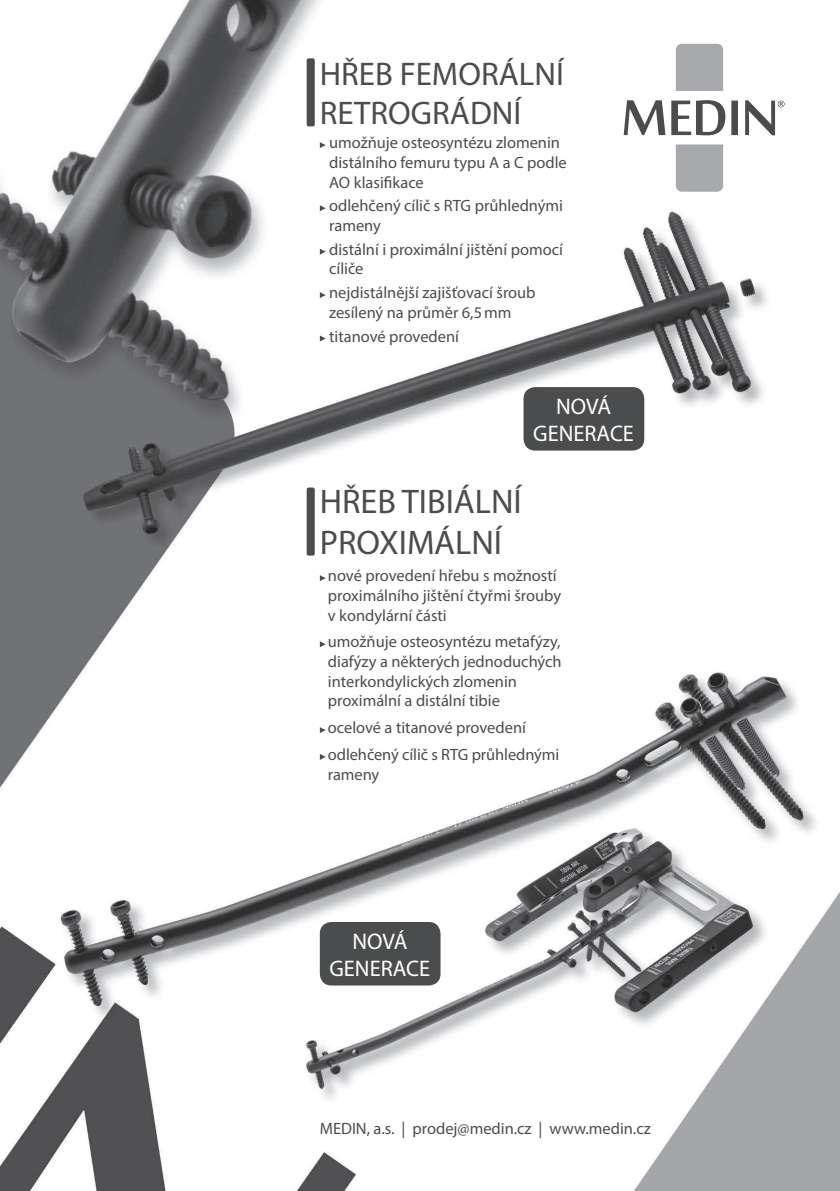
<style>
.page{position:relative;width:840px;height:1191px;background:#fff}
.page>*{position:absolute;margin:0;border:0;box-sizing:border-box;transform-origin:0 0}
.t1{font:34.2px/41px "Myriad Pro";color:#4b4c4d}
.t2{font:32.8px/39.4px "Myriad Pro";color:#4b4c4d}
.t3{font:22.6px/27.2px "Myriad Pro";color:#fff;text-align:center}
.t4{font:16.4px/19.6px "Myriad Pro";color:#4b4c4d}
</style>
<div class="page">
<img style="left:0;top:0;width:839px;height:1191px">
<div style="left:306px;top:58px;width:8px;height:68px;background:#4b4c4d;border-radius:2px"></div>
<svg style="left:319px;top:142px;width:6px;height:6px"></svg>
<svg style="left:319px;top:205px;width:6px;height:6px"></svg>
<svg style="left:319px;top:249px;width:6px;height:6px"></svg>
<svg style="left:319px;top:292px;width:6px;height:6px"></svg>
<svg style="left:319px;top:335px;width:6px;height:6px"></svg>
<div style="left:306px;top:487px;width:8px;height:68px;background:#4b4c4d;border-radius:2px"></div>
<div style="left:523px;top:387px;width:121px;height:63px;background:#4b4c4d;border-radius:12px"></div>
<div style="left:319px;top:922px;width:121px;height:63px;background:#4b4c4d;border-radius:12px"></div>
<svg style="left:319px;top:575px;width:6px;height:6px"></svg>
<svg style="left:319px;top:641px;width:6px;height:6px"></svg>
<svg style="left:319px;top:727px;width:6px;height:6px"></svg>
<svg style="left:319px;top:754px;width:6px;height:6px"></svg>
<div style="left:675px;top:44px;width:47px;height:47px;background:#a8a9ad"></div>
<div style="left:675px;top:144px;width:47px;height:48px;background:#a8a9ad"></div>
<svg style="left:623px;top:100px;width:161px;height:35px"></svg>
<h2 class="t2" style="left:319px;top:54px;width:245px">HŘEB FEMORÁLNÍ<br>RETROGRÁDNÍ</h2>
<p class="t4" style="left:329px;top:133px;width:239px">umožňuje osteosyntézu zlomenin distálního femuru typu A a C podle<br>AO klasifikace</p>
<p class="t4" style="left:329px;top:196px;width:235px">odlehčený cílič s RTG průhlednými rameny</p>
<p class="t4" style="left:329px;top:239px;width:235px">distální i proximální jištění pomocí cíliče</p>
<p class="t4" style="left:329px;top:282px;width:208px">nejdistálnější zajišťovací šroub zesílený na průměr 6,5 mm</p>
<p class="t4" style="left:329px;top:326px;width:131px">titanové provedení</p>
<h3 class="t3" style="left:533px;top:392px;width:102px">NOVÁ<br>GENERACE</h3>
<h1 class="t1" style="left:319px;top:481px;width:203px">HŘEB TIBIÁLNÍ<br>PROXIMÁLNÍ</h1>
<p class="t4" style="left:328px;top:565px;width:234px">nové provedení hřebu s možností proximálního jištění čtyřmi šrouby v kondylární části</p>
<p class="t4" style="left:328px;top:632px;width:235px">umožňuje osteosyntézu metafýzy, diafýzy a některých jednoduchých interkondylických zlomenin proximální a distální tibie</p>
<p class="t4" style="left:328px;top:714px;width:233px;line-height:26.8px">ocelové a titanové provedení odlehčený cílič s RTG průhlednými</p>
<p class="t4" style="left:328px;top:764px;width:53px">rameny</p>
<h3 class="t3" style="left:329px;top:927px;width:102px">NOVÁ<br>GENERACE</h3>
<p class="t4" style="left:319px;top:1118px;width:332px">MEDIN, a.s. | prodej@medin.cz | www.medin.cz</p>
</div>
